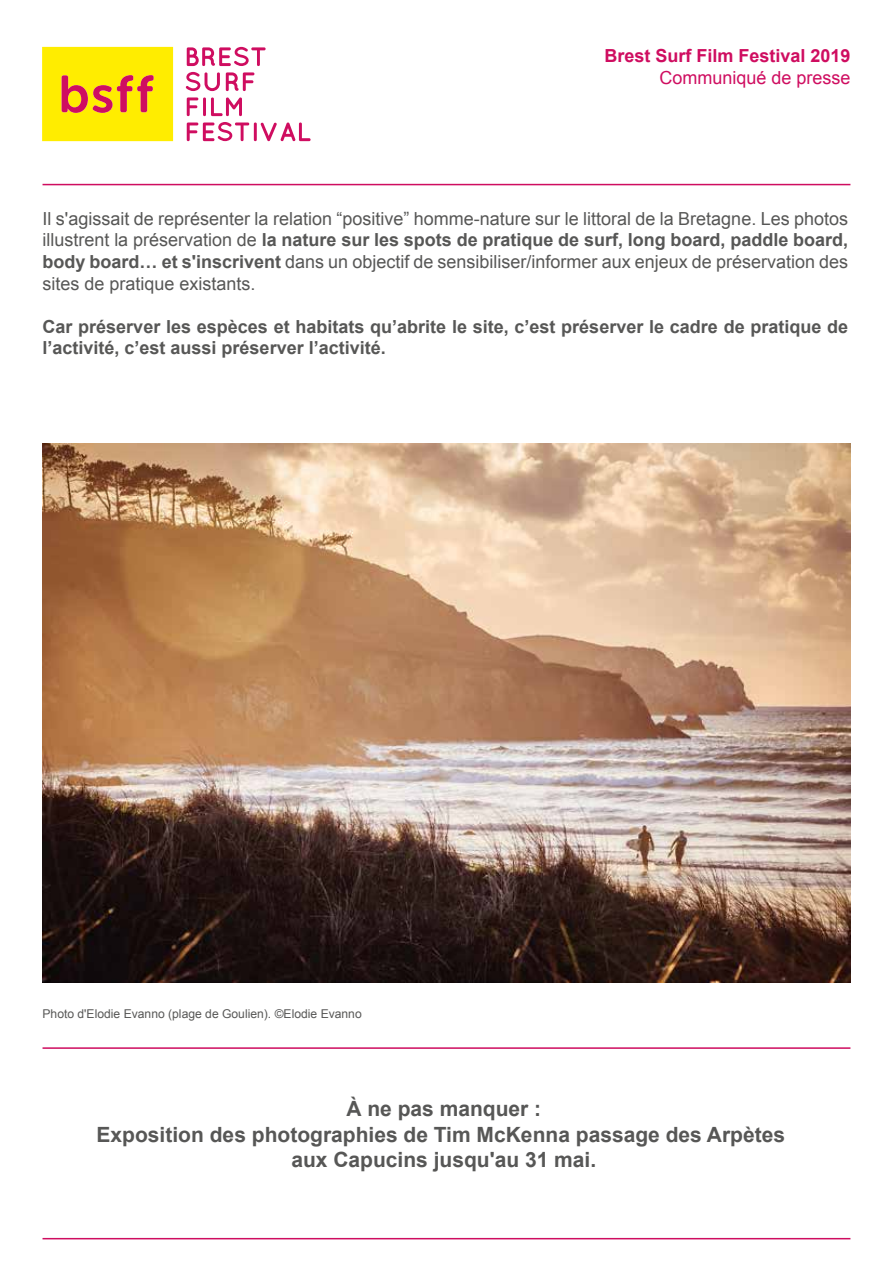
<style>
.page{position:relative;width:893px;height:1263px;background:#fff}
.page>*{position:absolute;margin:0;border:0;box-sizing:border-box;transform-origin:0 0}
.t1{font:700 21px/25.2px "Arial";color:#575756;text-align:center}
.t2{font:18px/21.6px "Arial";color:#575756;text-align:justify}
.t3{font:700 18px/21.6px "Arial";color:#575756}
.t4{font:700 18px "Arial";color:#cf0d60}
.t5{font:18px "Arial";color:#cf0d60}
.t6{font:12.15px "Arial";color:#575756}
.s1{font-weight:700}
</style>
<div class="page">
<img style="left:43px;top:444px;width:807px;height:538px">
<svg style="left:42px;top:47px;width:131px;height:94px;background:#f9d20d"></svg>
<svg style="left:187px;top:47px;width:79px;height:19px"></svg>
<svg style="left:186px;top:72px;width:34px;height:19px"></svg>
<svg style="left:226px;top:72px;width:28px;height:19px"></svg>
<svg style="left:187px;top:97px;width:55px;height:19px"></svg>
<svg style="left:187px;top:122px;width:124px;height:19px"></svg>
<hr style="left:43px;top:184px;width:807px;height:1px;background:#cf0d60">
<hr style="left:43px;top:1238px;width:807px;height:1px;background:#cf0d60">
<hr style="left:43px;top:1047px;width:807px;height:2px;background:#cf0d60">
<p class="t4" style="left:604px;top:44px;width:248px">Brest Surf Film Festival 2019</p>
<p class="t5" style="left:659px;top:66px;width:193px">Communiqué de presse</p>
<p class="t2" style="left:43px;top:208px;width:807px">Il s'agissait de représenter la relation “positive” homme-nature sur le littoral de la Bretagne. Les photos illustrent la préservation de <span class="s1">la nature sur les spots de pratique de surf, long board, paddle board, body board… et s'inscrivent</span> dans un objectif de sensibiliser/informer aux enjeux de préservation des sites de pratique existants.</p>
<p class="t3" style="left:43px;top:316px;width:807px">Car préserver les espèces et habitats qu’abrite le site, c’est préserver le cadre de pratique de l’activité, c’est aussi préserver l’activité.</p>
<p class="t6" style="left:43px;top:1006px;width:321px">Photo d'Elodie Evanno (plage de Goulien). ©Elodie Evanno</p>
<p class="t1" style="left:97px;top:1097px;width:690px">À ne pas manquer :<br>Exposition des photographies de Tim McKenna passage des Arpètes aux Capucins jusqu'au 31 mai.</p>
</div>
